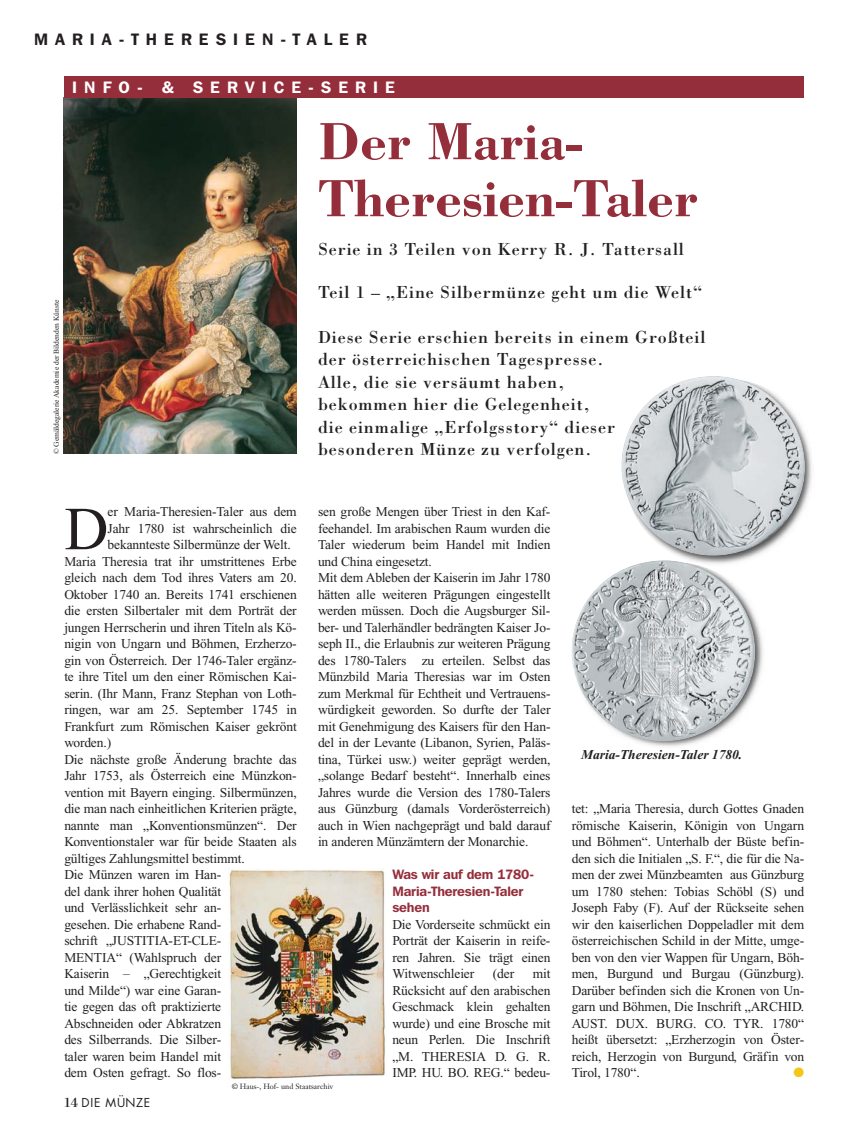
<style>
.page{position:relative;width:849px;height:1148px;background:#fff}
.page>*{position:absolute;margin:0;border:0;box-sizing:border-box;transform-origin:0 0}
.t1{font:61.05px "Times New Roman";color:#231f20}
.t2{font:700 54px/57px "Bodoni";color:#952e3b}
.t3{font:18px/22.5px "Bodoni";letter-spacing:.05em;color:#231f20}
.t4{font:600 16.5px "Franklin Gothic IT Cby BT";letter-spacing:.425em;color:#231f20}
.t5{font:600 16.5px "Franklin Gothic IT Cby BT";letter-spacing:.425em;color:#fff}
.t6{font:13.5px/16.5px "Times New Roman";letter-spacing:-.01em;color:#231f20;text-align:justify}
.t7{font:600 13.5px/16.5px "Franklin Gothic IT Cby BT";letter-spacing:-.01em;color:#952e3b}
.t8{font:italic 700 13.5px "Times New Roman";color:#231f20}
.t9{font:13.5px "Zapf Dingbats";color:#f3c716}
.t10{font:12px "Futura";letter-spacing:.06em;color:#231f20}
.t11{font:7.5px "Times New Roman";color:#231f20}
.t12{font:7.5px "Janson Text";color:#231f20}
.s1{font-family:"Bodoni";font-size:14.25px}
</style>
<div class="page">
<img style="left:576px;top:562px;width:196px;height:198px;border-radius:50%">
<img style="left:624px;top:379px;width:200px;height:189px;border-radius:50%">
<img style="left:64px;top:98px;width:232px;height:356px">
<img style="left:229px;top:869px;width:158px;height:210px">
<img style="left:621px;top:376px;width:184px;height:180px;border-radius:50%">
<img style="left:572px;top:560px;width:183px;height:181px;border-radius:50%">
<div style="left:64px;top:77px;width:740px;height:21px;background:#952e3b"></div>
<p class="t4" style="left:34px;top:34px;width:334px">MARIA-THERESIEN-TALER</p>
<p class="t5" style="left:72px;top:81px;width:324px">INFO- &amp; SERVICE-SERIE</p>
<p class="t11" style="left:54px;top:454px;width:156px;rotate:-90deg">© Gemäldegalerie Akademie der Bildenden Künste</p>
<h1 class="t1" style="left:64px;top:507px;width:46px">D</h1>
<p class="t6" style="left:108px;top:505px;width:191px">er Maria-Theresien-Taler aus dem</p>
<p class="t6" style="left:108px;top:521px;width:191px">Jahr 1780 ist wahrscheinlich die</p>
<p class="t6" style="left:108px;top:538px;width:185px">bekannteste Silbermünze der Welt.</p>
<p class="t6" style="left:64px;top:554px;width:234px">Maria Theresia trat ihr umstrittenes Erbe</p>
<p class="t6" style="left:64px;top:571px;width:234px">gleich nach dem Tod ihres Vaters am 20.</p>
<p class="t6" style="left:64px;top:587px;width:234px">Oktober 1740 an. Bereits 1741 erschienen</p>
<p class="t6" style="left:64px;top:604px;width:234px">die ersten Silbertaler mit dem Porträt der</p>
<p class="t6" style="left:64px;top:620px;width:234px">jungen Herrscherin und ihren Titeln als Kö-</p>
<p class="t6" style="left:64px;top:637px;width:234px">nigin von Ungarn und Böhmen, Erzherzo-</p>
<p class="t6" style="left:64px;top:653px;width:234px">gin von Österreich. Der 1746-Taler ergänz-</p>
<p class="t6" style="left:64px;top:670px;width:234px">te ihre Titel um den einer Römischen Kai-</p>
<p class="t6" style="left:64px;top:686px;width:234px">serin. (Ihr Mann, Franz Stephan von Loth-</p>
<p class="t6" style="left:64px;top:702px;width:234px">ringen, war am 25. September 1745 in</p>
<p class="t6" style="left:64px;top:719px;width:234px">Frankfurt zum Römischen Kaiser gekrönt</p>
<p class="t6" style="left:64px;top:735px;width:48px">worden.)</p>
<p class="t6" style="left:64px;top:752px;width:234px">Die nächste große Änderung brachte das</p>
<p class="t6" style="left:64px;top:768px;width:234px">Jahr 1753, als Österreich eine Münzkon-</p>
<p class="t6" style="left:64px;top:785px;width:234px">vention mit Bayern einging. Silbermünzen,</p>
<p class="t6" style="left:64px;top:801px;width:234px">die man nach einheitlichen Kriterien prägte,</p>
<p class="t6" style="left:64px;top:818px;width:234px">nannte man „Konventionsmünzen“. Der</p>
<p class="t6" style="left:64px;top:834px;width:234px">Konventionstaler war für beide Staaten als</p>
<p class="t6" style="left:64px;top:851px;width:182px">gültiges Zahlungsmittel bestimmt.</p>
<p class="t6" style="left:64px;top:867px;width:158px">Die Münzen waren im Han-</p>
<p class="t6" style="left:64px;top:884px;width:158px">del dank ihrer hohen Qualität</p>
<p class="t6" style="left:64px;top:900px;width:158px">und Verlässlichkeit sehr an-</p>
<p class="t6" style="left:64px;top:917px;width:158px">gesehen. Die erhabene Rand-</p>
<p class="t6" style="left:64px;top:933px;width:158px">schrift „JUSTITIA-ET-CLE-</p>
<p class="t6" style="left:64px;top:950px;width:158px">MENTIA“ (Wahlspruch der</p>
<p class="t6" style="left:64px;top:966px;width:158px">Kaiserin – „Gerechtigkeit</p>
<p class="t6" style="left:64px;top:983px;width:158px">und Milde“) war eine Garan-</p>
<p class="t6" style="left:64px;top:999px;width:158px">tie gegen das oft praktizierte</p>
<p class="t6" style="left:64px;top:1016px;width:158px">Abschneiden oder Abkratzen</p>
<p class="t6" style="left:64px;top:1032px;width:158px">des Silberrands. Die Silber-</p>
<p class="t6" style="left:64px;top:1049px;width:158px">taler waren beim Handel mit</p>
<p class="t6" style="left:64px;top:1065px;width:158px">dem Osten gefragt. So flos-</p>
<h2 class="t2" style="left:318px;top:118px;width:381px">Der Maria-<br>Theresien-Taler</h2>
<h3 class="t3" style="left:318px;top:240px;width:367px">Serie in 3 Teilen von Kerry R. J. Tattersall</h3>
<h3 class="t3" style="left:318px;top:282px;width:385px">Teil 1 – „Eine Silbermünze geht um die Welt“</h3>
<h3 class="t3" style="left:318px;top:327px;width:389px">Diese Serie erschien bereits in einem Großteil der österreichischen Tagespresse.<br>Alle, die sie versäumt haben,<br>bekommen hier die Gelegenheit,<br>die einmalige „Erfolgsstory“ dieser besonderen Münze zu verfolgen.</h3>
<p class="t6" style="left:318px;top:505px;width:234px;text-align:left">sen große Mengen über Triest in den Kaf&shy;feehandel. Im arabischen Raum wurden die Taler wiederum beim Handel mit Indien und China eingesetzt.<br>Mit dem Ableben der Kaiserin im Jahr 1780 hätten alle weiteren Prägungen eingestellt werden müssen. Doch die Augsburger Sil&shy;ber- und Talerhändler bedrängten Kaiser Jo&shy;seph II., die Erlaubnis zur weiteren Prägung des 1780-Talers zu erteilen. Selbst das Münzbild Maria Theresias war im Osten zum Merkmal für Echtheit und Vertrauens&shy;würdigkeit geworden. So durfte der Taler mit Genehmigung des Kaisers für den Han&shy;del in der Levante (Libanon, Syrien, Paläs&shy;tina, Türkei usw.) weiter geprägt werden, „solange Bedarf besteht“. Innerhalb eines Jahres wurde die Version des 1780-Talers aus Günzburg (damals Vorderösterreich) auch in Wien nachgeprägt und bald darauf in anderen Münzämtern der Monarchie.</p>
<p class="t7" style="left:392px;top:868px;width:143px">Was wir auf dem 1780-<br>Maria-Theresien-Taler sehen</p>
<p class="t6" style="left:392px;top:917px;width:160px">Die Vorderseite schmückt ein Porträt der Kaiserin in reife&shy;ren Jahren. Sie trägt einen Witwenschleier</p>
<p class="t6" style="left:392px;top:966px;width:160px;text-indent:140px">mit Rücksicht auf den arabischen Geschmack klein gehalten wurde) und eine Brosche mit neun Perlen. Die Inschrift „M. THERESIA D. G. R.<br>IMP. HU. BO. REG.“ bedeu-</p>
<p class="t6" style="left:493px;top:966px;width:23px">(der</p>
<p class="t8" style="left:581px;top:750px;width:163px">Maria-Theresien-Taler 1780.</p>
<p class="t6" style="left:572px;top:802px;width:234px">tet: „Maria Theresia, durch Gottes Gnaden römische Kaiserin, Königin von Ungarn und Böhmen“. Unterhalb der Büste befin&shy;den sich die Initialen „S. F.“, die für die Na&shy;men der zwei Münzbeamten aus Günzburg um 1780 stehen: Tobias Schöbl (S) und Joseph Faby (F). Auf der Rückseite sehen wir den kaiserlichen Doppeladler mit dem österreichischen Schild in der Mitte, umge&shy;ben von den vier Wappen für Ungarn, Böh&shy;men, Burgund und Burgau (Günzburg).<br>Darüber befinden sich die Kronen von Un&shy;garn und Böhmen, Die Inschrift „ARCHID.<br>AUST. DUX. BURG. CO. TYR. 1780“ heißt übersetzt: „Erzherzogin von Öster&shy;reich, Herzogin von Burgund, Gräfin von Tirol, 1780“.</p>
<p class="t9" style="left:793px;top:1066px;width:12px">●</p>
<p class="t10" style="left:64px;top:1097px;width:88px"><span class="s1">14</span> DIE MÜNZE</p>
<p class="t12" style="left:232px;top:1083px;width:103px">© Haus-, Hof- und Staatsarchiv</p>
</div>
